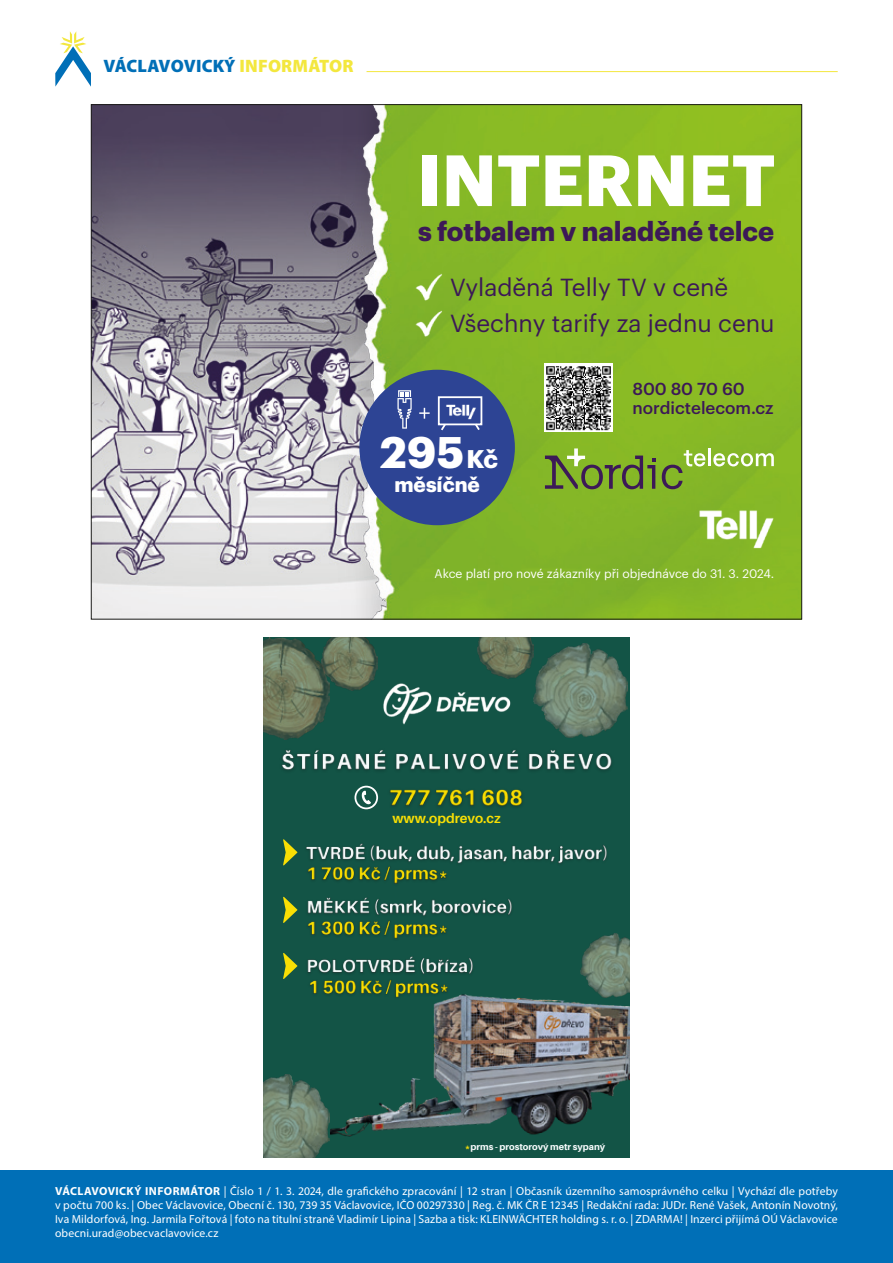
<style>
.page{position:relative;width:893px;height:1263px;background:#fff}
.page>*{position:absolute;margin:0;border:0;box-sizing:border-box;transform-origin:0 0}
.t1{font:700 70.8px "Graphik";color:#fff}
.t2{font:700 43.2px "Graphik";color:#fff}
.t3{font:700 26.7px "Graphik";color:#3c1957}
.t4{font:24.15px/36.3px "Graphik";color:#3c1957}
.t5{font:700 20.55px "Graphik";color:#fff}
.t6{font:900 18px "Myriad Pro";letter-spacing:.01em;color:#006fb7}
.t7{font:500 16.95px/19.4px "Graphik";color:#3c1957}
.t8{font:700 13.5px "Aileron";color:#f9df04}
.t9{font:12.15px "Graphik";color:#fff}
.t10{font:11.7px/14px "Myriad Pro";letter-spacing:.01em;color:#fff;text-align:justify}
.t11{font:700 11.7px "Myriad Pro";letter-spacing:.02em;color:#fff}
.t12{font:800 9.15px "Aileron";color:#f7fbfc}
.s1{color:#f3e73e}
.s2{font-size:25.05px}
.s3{color:#f9df04}
.s4{font-weight:700}
</style>
<div class="page">
<svg style="left:55px;top:31px;width:36px;height:56px"></svg>
<hr style="left:367px;top:71px;width:471px;height:1px;background:#f3e73e">
<div style="left:0;top:1170px;width:893px;height:93px;background:#006fb7"></div>
<img style="left:93px;top:106px;width:231px;height:511px">
<img style="left:324px;top:106px;width:476px;height:511px">
<svg style="left:713px;top:453px;width:61px;height:13px"></svg>
<hr style="left:708px;top:448px;width:3px;height:18px;background:#fff">
<svg style="left:545px;top:448px;width:110px;height:41px;background:#779337"></svg>
<svg style="left:662px;top:450px;width:44px;height:39px;background:#87ab3e"></svg>
<img style="left:414px;top:272px;width:29px;height:29px">
<img style="left:414px;top:308px;width:29px;height:30px">
<img style="left:544px;top:363px;width:69px;height:69px">
<div style="left:359px;top:370px;width:156px;height:155px;background:#2d4494;border-radius:50%"></div>
<svg style="left:397px;top:390px;width:15px;height:39px"></svg>
<div style="left:438px;top:396px;width:44px;height:29px;border:2px solid #fff"></div>
<svg style="left:439px;top:422px;width:9px;height:9px"></svg>
<svg style="left:473px;top:422px;width:8px;height:8px"></svg>
<img style="left:446px;top:404px;width:30px;height:16px">
<svg style="left:419px;top:408px;width:11px;height:11px"></svg>
<img style="left:698px;top:508px;width:76px;height:41px">
<div style="left:263px;top:637px;width:367px;height:520px;background:#135446"></div>
<img style="left:263px;top:637px;width:67px;height:103px">
<img style="left:534px;top:643px;width:93px;height:95px">
<img style="left:383px;top:683px;width:128px;height:42px">
<svg style="left:283px;top:839px;width:14px;height:26px"></svg>
<img style="left:306px;top:843px;width:301px;height:21px">
<img style="left:306px;top:862px;width:145px;height:22px">
<svg style="left:283px;top:897px;width:14px;height:26px"></svg>
<img style="left:307px;top:897px;width:205px;height:17px">
<img style="left:308px;top:921px;width:22px;height:14px">
<svg style="left:283px;top:953px;width:14px;height:26px"></svg>
<img style="left:307px;top:959px;width:23px;height:14px">
<img style="left:310px;top:980px;width:20px;height:14px">
<img style="left:330px;top:905px;width:300px;height:232px">
<img style="left:282px;top:750px;width:330px;height:21px">
<svg style="left:354px;top:786px;width:24px;height:23px"></svg>
<img style="left:390px;top:789px;width:133px;height:18px">
<svg style="left:508px;top:984px;width:97px;height:19px"></svg>
<img style="left:263px;top:1075px;width:67px;height:82px">
<img style="left:322px;top:637px;width:56px;height:53px">
<img style="left:477px;top:637px;width:56px;height:41px">
<img style="left:581px;top:933px;width:49px;height:64px">
<h3 class="t6" style="left:103px;top:56px;width:251px">VÁCLAVOVICKÝ <span class="s1">INFORMÁTOR</span></h3>
<h1 class="t1" style="left:417px;top:126px;width:360px">INTERNET</h1>
<h3 class="t3" style="left:418px;top:210px;width:357px">s fotbalem v naladěné telce</h3>
<h3 class="t4" style="left:450px;top:267px;width:326px">Vyladěná Telly TV v ceně<br>Všechny tarify za jednu cenu</h3>
<h2 class="t2" style="left:380px;top:419px;width:120px">295<span class="s2">Kč</span></h2>
<h3 class="t5" style="left:394px;top:468px;width:87px">měsíčně</h3>
<h3 class="t7" style="left:632px;top:377px;width:143px">800 80 70 60 nordictelecom.cz</h3>
<p class="t9" style="left:434px;top:565px;width:341px">Akce platí pro nové zákazníky při objednávce do 31. 3. 2024.</p>
<p class="t8" style="left:392px;top:811px;width:110px">www.opdrevo.cz</p>
<p class="t12" style="left:465px;top:1142px;width:142px"><span class="s3">*</span>prms - prostorový metr sypaný</p>
<p class="t10" style="left:55px;top:1184px;width:784px;text-indent:64px"><span class="s4">CKÝ IN FO RMÁTO R</span> | Číslo 1 / 1. 3. 2024, dle grafického zpracování | 12 stran | Občasník územního samosprávného celku | Vychází dle potřeby v počtu 700 ks. | Obec Václavovice, Obecní č. 130, 739 35 Václavovice, IČO 00297330 | Reg. č. MK ČR E 12345 | Redakční rada: JUDr. René Vašek, Antonín Novotný, Iva Mildorfová, Ing. Jarmila Fořtová | foto na titulní straně Vladimír Lipina | Sazba a tisk: KLEINWÄCHTER holding s. r. o. | ZDARMA! | Inzerci přijímá OÚ Václavovice obecni.urad@obecvaclavovice.cz</p>
<p class="t11" style="left:55px;top:1183px;width:37px">VÁCLAVOVI</p>
</div>
